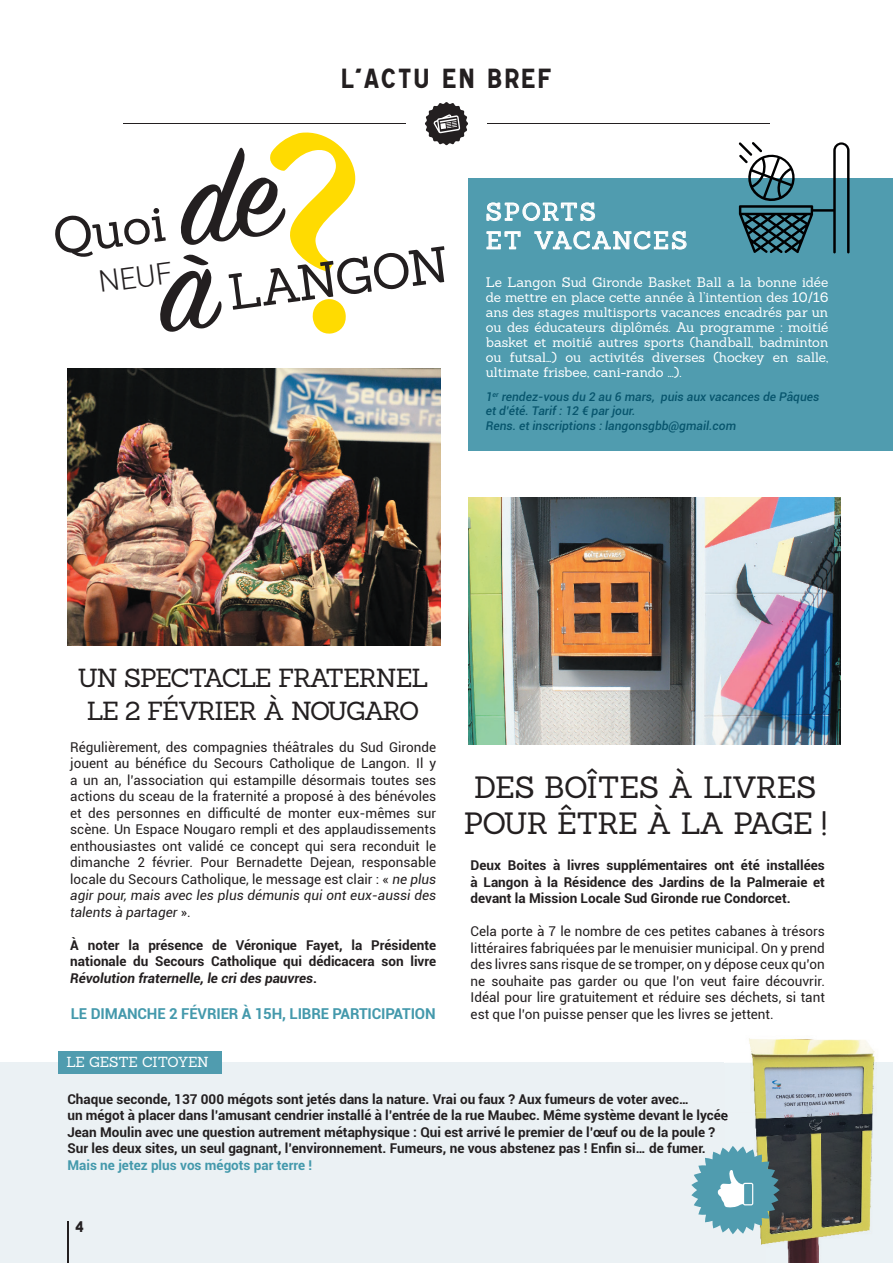
<style>
.page{position:relative;width:893px;height:1263px;background:#fff}
.page>*{position:absolute;margin:0;border:0;box-sizing:border-box;transform-origin:0 0}
.t1{font:51px "Sanchez";color:#231f20}
.t2{font:49.5px "Sanchez";color:#231f20}
.t3{font:30px/36px "Sanchez";letter-spacing:-.015em;color:#231f20;text-align:center}
.t4{font:300 29.7px "Roboto";color:#231f20}
.t5{font:27px "Caracteres L1";letter-spacing:.1em;color:#231f20}
.t6{font:25.5px/33px "Sanchez";letter-spacing:-.05em;color:#231f20;text-align:center}
.t7{font:24px/28.5px "Sanchez";letter-spacing:.055em;color:#fff}
.t8{font:700 15px "Roboto";letter-spacing:-.01em;color:#4499ac}
.t9{font:15px "Caracteres L1";color:#231f20}
.t10{font:14.1px "Sanchez";letter-spacing:-.01em;color:#fff}
.t11{font:13.5px/16.5px "Roboto";color:#231f20;text-align:justify}
.t12{font:700 13.5px/16.5px "Roboto";color:#231f20;text-align:justify}
.t13{font:13.5px/15px "Sanchez";letter-spacing:-.005em;color:#fff;text-align:justify}
.t14{font:700 13.5px "Roboto";color:#4499ac}
.t15{font:italic 500 12px/14.4px "Roboto";color:#07556d}
.s1{font-style:italic}
</style>
<div class="page">
<div style="left:0;top:1063px;width:893px;height:200px;background:#ebf1f4"></div>
<hr style="left:124px;top:123px;width:282px;height:1px;background:#231f20">
<hr style="left:487px;top:123px;width:282px;height:1px;background:#231f20">
<svg style="left:425px;top:102px;width:43px;height:43px"></svg>
<div style="left:468px;top:178px;width:425px;height:273px;background:#509caf"></div>
<div style="left:58px;top:1051px;width:164px;height:23px;background:#509caf"></div>
<svg style="left:486px;top:202px;width:109px;height:19px"></svg>
<svg style="left:486px;top:231px;width:35px;height:19px"></svg>
<svg style="left:534px;top:231px;width:153px;height:19px"></svg>
<img style="left:68px;top:368px;width:372px;height:277px">
<img style="left:468px;top:498px;width:372px;height:246px">
<svg style="left:739px;top:142px;width:110px;height:111px"></svg>
<img style="left:749px;top:1038px;width:144px;height:225px">
<svg style="left:724px;top:1113px;width:4px;height:8px"></svg>
<svg style="left:691px;top:1146px;width:89px;height:88px"></svg>
<hr style="left:68px;top:1221px;width:1px;height:42px;background:#231f20">
<h1 class="t1" style="left:48px;top:205px;width:125px;rotate:-8deg">Q uoi</h1>
<h3 class="t4" style="left:96px;top:262px;width:75px;rotate:-8deg">NEUF</h3>
<h3 class="t5" style="left:342px;top:63px;width:211px">L'ACTU EN BREF</h3>
<h2 class="t2" style="left:224px;top:262px;width:224px;rotate:-8deg">LANGON</h2>
<h3 class="t7" style="left:486px;top:197px;width:203px">SPORTS<br>ET VACANCES</h3>
<p class="t13" style="left:486px;top:275px;width:344px">Le Langon Sud Gironde Basket Ball a la bonne idée de mettre en place cette année à l’intention des 10/16 ans des stages multisports vacances encadrés par un ou des éducateurs diplômés. Au programme : moitié basket et moitié autres sports (handball, badminton ou futsal…) ou activités diverses (hockey en salle, ultimate frisbee, cani-rando ...).</p>
<p class="t15" style="left:486px;top:389px;width:335px">1<sup>er</sup> rendez-vous du 2 au 6 mars, puis aux vacances de Pâques et d’été. Tarif : 12 € par jour.<br>Rens. et inscriptions : langonsgbb@gmail.com</p>
<h3 class="t6" style="left:77px;top:661px;width:353px">UN SPECTACLE FRATERNEL<br>LE 2 FÉVRIER À NOUGARO</h3>
<p class="t11" style="left:70px;top:738px;width:367px">Régulièrement, des compagnies théâtrales du Sud Gironde jouent au bénéfice du Secours Catholique de Langon. Il y a un an, l’association qui estampille désormais toutes ses actions du sceau de la fraternité a proposé à des bénévoles et des personnes en difficulté de monter eux-mêmes sur scène. Un Espace Nougaro rempli et des applaudissements enthousiastes ont validé ce concept qui sera reconduit le dimanche 2 février. Pour Bernadette Dejean, responsable locale du Secours Catholique, le message est clair : « <span class="s1">ne plus agir pour, mais avec les plus démunis qui ont eux-aussi des talents à partager</span> ».</p>
<p class="t12" style="left:70px;top:936px;width:367px">À noter la présence de Véronique Fayet, la Présidente nationale du Secours Catholique qui dédicacera son livre <span class="s1">Révolution fraternelle, le cri des pauvres</span>.</p>
<p class="t8" style="left:71px;top:1003px;width:366px">LE DIMANCHE 2 FÉVRIER À 15H, LIBRE PARTICIPATION</p>
<h3 class="t3" style="left:464px;top:769px;width:365px">DES BOÎTES À LIVRES<br>POUR ÊTRE À LA PAGE !</h3>
<p class="t12" style="left:471px;top:856px;width:356px">Deux Boites à livres supplémentaires ont été installées à Langon à la Résidence des Jardins de la Palmeraie et devant la Mission Locale Sud Gironde rue Condorcet.</p>
<p class="t11" style="left:471px;top:923px;width:356px">Cela porte à 7 le nombre de ces petites cabanes à trésors littéraires fabriquées par le menuisier municipal. On y prend des livres sans risque de se tromper, on y dépose ceux qu’on ne souhaite pas garder ou que l’on veut faire découvrir.<br>Idéal pour lire gratuitement et réduire ses déchets, si tant est que l’on puisse penser que les livres se jettent.</p>
<p class="t10" style="left:67px;top:1053px;width:144px">LE GESTE CITOYEN</p>
<p class="t12" style="left:67px;top:1090px;width:662px;text-align:left">Chaque seconde, 137 000 mégots sont jetés dans la nature. Vrai ou faux ? Aux fumeurs de voter avec…<br>un mégot à placer dans l’amusant cendrier installé à l’entrée de la rue Maubec. Même système devant le lycée Jean Moulin avec une question autrement métaphysique : Qui est arrivé le premier de l’œuf ou de la poule ?<br>Sur les deux sites, un seul gagnant, l’environnement. Fumeurs, ne vous abstenez pas ! Enfin si… de fumer.</p>
<p class="t14" style="left:67px;top:1155px;width:246px">Mais ne jetez plus vos mégots par terre !</p>
<p class="t9" style="left:75px;top:1218px;width:10px">4</p>
</div>
